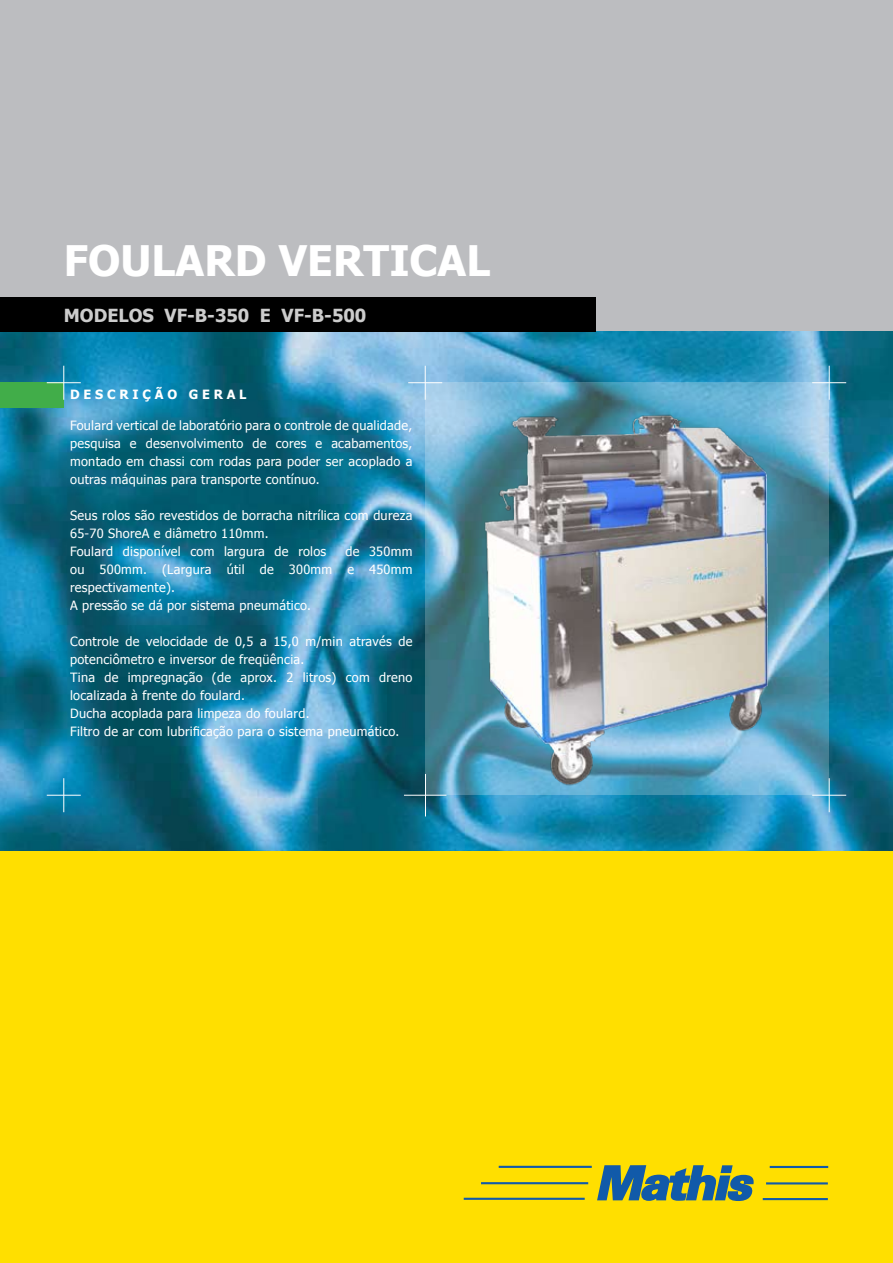
<style>
.page{position:relative;width:893px;height:1263px;background:#fff}
.page>*{position:absolute;margin:0;border:0;box-sizing:border-box;transform-origin:0 0}
.t1{font:700 42px "Tahoma";color:#fff}
.t2{font:700 18px "Tahoma";color:#ccc}
.t3{font:12.75px/18px "Tahoma";letter-spacing:.02em;color:#fff}
.t4{font:700 12.75px "Tahoma";letter-spacing:.3em;color:#fff}
</style>
<div class="page">
<div style="left:0;top:0;width:893px;height:850px;background:#bcbdc0"></div>
<div style="left:0;top:850px;width:893px;height:413px;background:#ffdf00"></div>
<img style="left:0;top:332px;width:893px;height:518px">
<div style="left:0;top:383px;width:64px;height:25px;background:#41ad49"></div>
<svg style="left:597px;top:1165px;width:157px;height:36px"></svg>
<hr style="left:464px;top:1198px;width:121px;height:2px;background:#115aa9">
<hr style="left:499px;top:1166px;width:93px;height:2px;background:#115aa9">
<hr style="left:481px;top:1182px;width:107px;height:2px;background:#115aa9">
<hr style="left:763px;top:1198px;width:65px;height:2px;background:#115aa9">
<hr style="left:770px;top:1166px;width:58px;height:2px;background:#115aa9">
<hr style="left:766px;top:1182px;width:62px;height:2px;background:#115aa9">
<hr style="left:63px;top:366px;width:1px;height:34px;background:#fff">
<hr style="left:47px;top:382px;width:34px;height:1px;background:#fff">
<hr style="left:829px;top:366px;width:1px;height:34px;background:#fff">
<hr style="left:812px;top:382px;width:34px;height:1px;background:#fff">
<hr style="left:425px;top:366px;width:1px;height:34px;background:#fff">
<hr style="left:408px;top:382px;width:34px;height:1px;background:#fff">
<hr style="left:63px;top:778px;width:1px;height:34px;background:#fff">
<hr style="left:47px;top:795px;width:34px;height:1px;background:#fff">
<hr style="left:425px;top:774px;width:1px;height:42px;background:#fff">
<hr style="left:404px;top:795px;width:42px;height:1px;background:#fff">
<hr style="left:829px;top:778px;width:1px;height:34px;background:#fff">
<hr style="left:812px;top:795px;width:34px;height:1px;background:#fff">
<svg style="left:425px;top:383px;width:404px;height:412px;background:#619fb8"></svg>
<img style="left:463px;top:394px;width:331px;height:399px">
<div style="left:0;top:298px;width:595px;height:34px;background:#000"></div>
<h1 class="t1" style="left:64px;top:231px;width:428px">FOULARD VERTICAL</h1>
<h2 class="t2" style="left:64px;top:302px;width:304px">MODELOS VF-B-350 E VF-B-500</h2>
<p class="t4" style="left:70px;top:385px;width:178px">DESCRIÇÃO GERAL</p>
<p class="t3" style="left:70px;top:415px;width:344px;text-align:justify">Foulard vertical de laboratório para o controle de qualidade, pesquisa e desenvolvimento de cores e acabamentos, montado em chassi com rodas para poder ser acoplado a outras máquinas para transporte contínuo.</p>
<p class="t3" style="left:70px;top:505px;width:344px">Seus rolos são revestidos de borracha nitrílica com dureza<br>65-70 ShoreA e diâmetro 110mm.<br>Foulard disponível com largura de rolos</p>
<p class="t3" style="left:70px;top:541px;width:344px;text-indent:275px">de 350mm ou 500mm. (Largura útil de 300mm e 450mm respectivamente).<br>A pressão se dá por sistema pneumático.</p>
<p class="t3" style="left:70px;top:631px;width:344px">Controle de velocidade de 0,5 a 15,0 m/min através de potenciômetro e inversor de freqüência.<br>Tina de impregnação (de aprox. 2 litros) com dreno localizada à frente do foulard.<br>Ducha acoplada para limpeza do foulard.<br>Filtro de ar com lubrificação para o sistema pneumático.</p>
</div>
